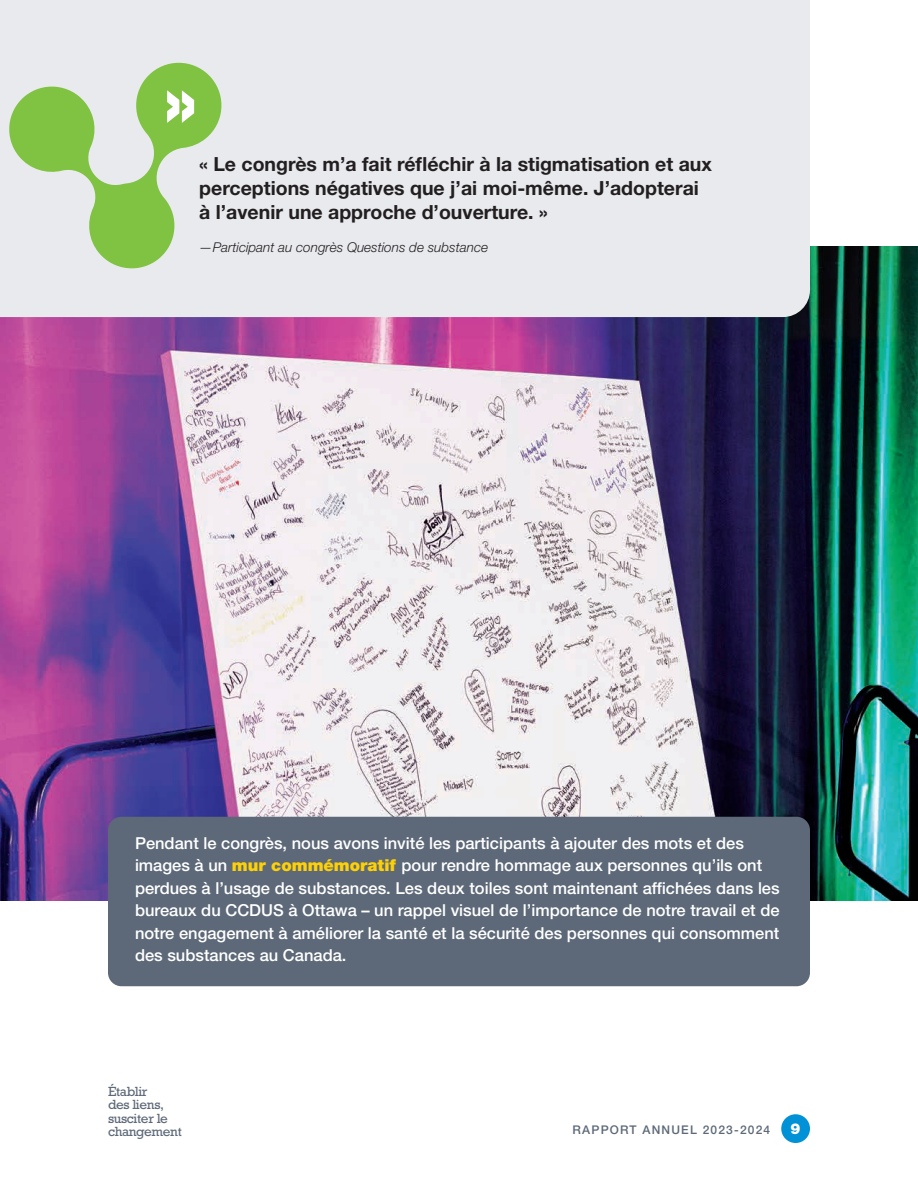
<style>
.page{position:relative;width:918px;height:1188px;background:#fff}
.page>*{position:absolute;margin:0;border:0;box-sizing:border-box;transform-origin:0 0}
.body_text{font:900 75px "Helvetica Neue LT Std";color:#fff}
.body_Quote{font:700 19.5px/24px "Helvetica Neue LT Std";color:#231f20}
.body_callout_box{font:500 16.5px/22.5px "Helvetica Neue LT Std";color:#fff}
.t1{font:900 15px "Helvetica Neue LT Std";color:#fff}
.body_quote_by{font:italic 300 13.5px "Helvetica Neue LT Std";color:#231f20}
.t2{font:13.5px/13.5px "Rockwell Std";letter-spacing:-.025em;color:#5d6978}
.t3{font:500 12px "Helvetica Neue LT Std";letter-spacing:.1em;color:#5d6978}
.s1{font-weight:900;color:#fed006}
</style>
<div class="page">
<div style="left:781px;top:1114px;width:29px;height:29px;background:#0091d6;border-radius:50%"></div>
<img style="left:0;top:246px;width:918px;height:655px">
<div style="left:108px;top:817px;width:702px;height:169px;background:#5d6978;border-radius:14px"></div>
<div style="left:0;top:0;width:810px;height:317px;background:#e8eaee"></div>
<svg style="left:4px;top:58px;width:221px;height:216px;background:#c0daab"></svg>
<p class="body_text" style="left:164px;top:55px;width:35px">»</p>
<p class="body_Quote" style="left:199px;top:152px;width:514px">« Le congrès m’a fait réfléchir à la stigmatisation et aux perceptions négatives que j’ai moi-même. J’adopterai à l’avenir une approche d’ouverture. »</p>
<p class="body_quote_by" style="left:199px;top:239px;width:290px">—Participant au congrès Questions de substance</p>
<p class="body_callout_box" style="left:135px;top:832px;width:646px">Pendant le congrès, nous avons invité les participants à ajouter des mots et des images à un <span class="s1">mur commémoratif</span> pour rendre hommage aux personnes qu’ils ont perdues à l’usage de substances. Les deux toiles sont maintenant affichées dans les bureaux du CCDUS à Ottawa – un rappel visuel de l’importance de notre travail et de notre engagement à améliorer la santé et la sécurité des personnes qui consomment des substances au Canada.</p>
<p class="t2" style="left:108px;top:1084px;width:75px">Établir<br>des liens, susciter le changement</p>
<p class="t3" style="left:573px;top:1122px;width:199px">RAPPORT ANNUEL 2023-2024</p>
<p class="t1" style="left:791px;top:1120px;width:12px">9</p>
</div>
